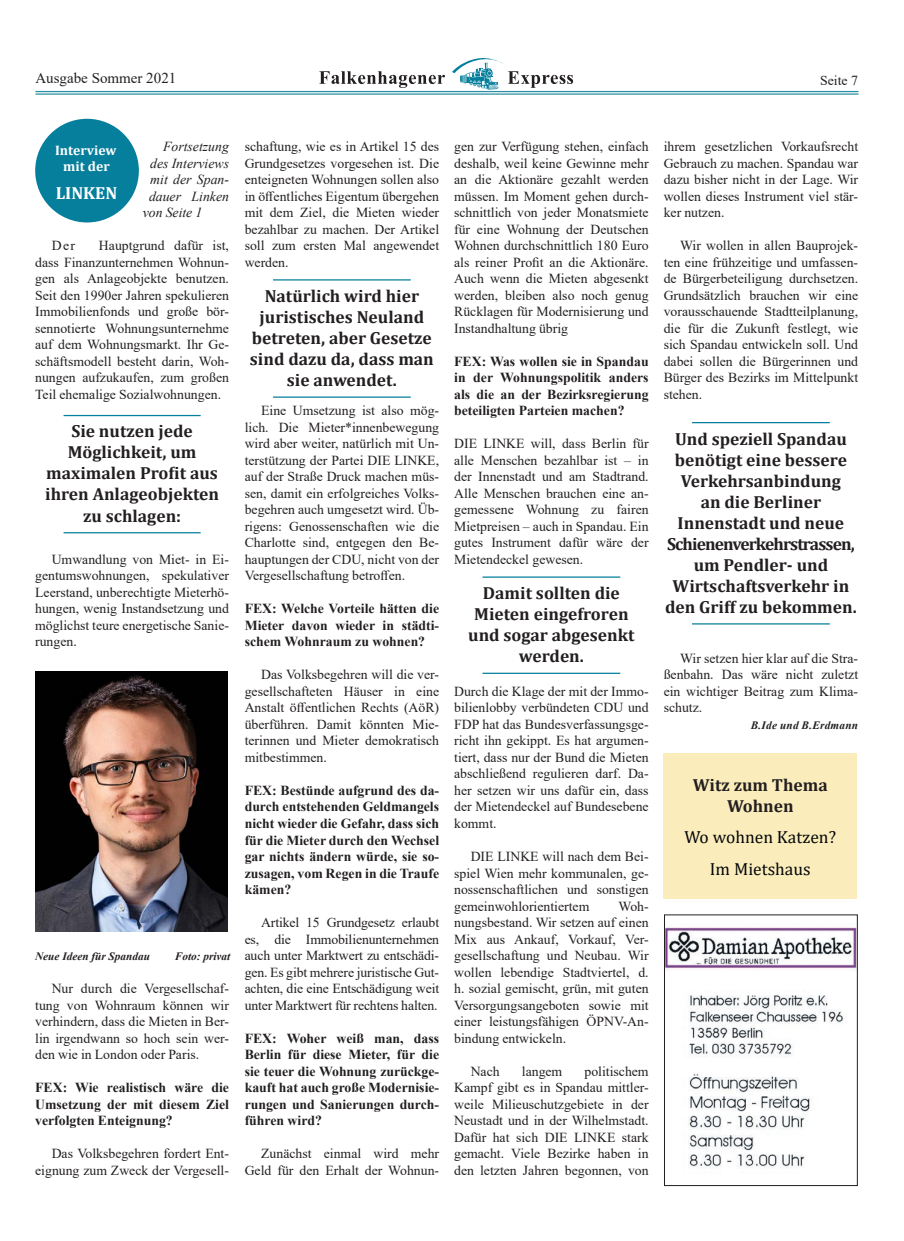
<style>
.page{position:relative;width:904px;height:1241px;background:#fff}
.page>*{position:absolute;margin:0;border:0;box-sizing:border-box;transform-origin:0 0}
.t1{font:700 17.5px/21px "Cambria";color:#231f20;text-align:center}
.t2{font:17.5px/31.6px "Cambria";color:#04070a;text-align:center}
.t3{font:700 17.5px "Cambria";color:#fff}
.t4{font:15px "Times New Roman";color:#231f20}
.t5{font:13.75px/16.5px "Times New Roman";color:#231f20;text-align:justify}
.t6{font:700 13.75px/16.5px "Times New Roman";color:#231f20;text-align:justify}
.t7{font:italic 13.75px "Times New Roman";color:#231f20}
.t8{font:700 13.75px/16.5px "Cambria";color:#fff;text-align:center}
.t9{font:italic 700 11.25px "Times New Roman";color:#231f20}
.t10{font:italic 700 11.25px "Times New Roman";letter-spacing:.02em;color:#231f20}
</style>
<div class="page">
<hr style="left:35px;top:91px;width:823px;height:1px;background:#2a8fa4">
<hr style="left:35px;top:93px;width:823px;height:2px;background:#2a8fa4">
<svg style="left:319px;top:71px;width:126px;height:17px"></svg>
<svg style="left:452px;top:58px;width:121px;height:32px"></svg>
<hr style="left:64px;top:415px;width:137px;height:1px;background:#057f9c">
<hr style="left:64px;top:532px;width:137px;height:1px;background:#057f9c">
<hr style="left:273px;top:279px;width:138px;height:1px;background:#057f9c">
<hr style="left:273px;top:396px;width:138px;height:1px;background:#057f9c">
<hr style="left:482px;top:576px;width:138px;height:1px;background:#057f9c">
<hr style="left:482px;top:672px;width:138px;height:1px;background:#057f9c">
<hr style="left:692px;top:422px;width:137px;height:1px;background:#057f9c">
<hr style="left:692px;top:623px;width:137px;height:1px;background:#057f9c">
<img style="left:35px;top:671px;width:193px;height:260px">
<div style="left:663px;top:753px;width:193px;height:145px;background:#fbedbb"></div>
<div style="left:35px;top:119px;width:104px;height:103px;background:#057f9c;border-radius:50%"></div>
<img style="left:666px;top:926px;width:189px;height:242px">
<p class="t4" style="left:35px;top:68px;width:142px">Ausgabe Sommer 2021</p>
<p class="t5" style="left:820px;top:72px;width:39px">Seite 7</p>
<p class="t8" style="left:55px;top:141px;width:63px">Interview mit der</p>
<p class="t3" style="left:56px;top:181px;width:63px">LINKEN</p>
<p class="t7" style="left:163px;top:137px;width:67px">Fortsetzung</p>
<p class="t7" style="left:150px;top:153px;width:80px">des Interviews</p>
<p class="t7" style="left:150px;top:170px;width:80px">mit der Span-</p>
<p class="t7" style="left:149px;top:186px;width:82px">dauer Linken</p>
<p class="t7" style="left:143px;top:203px;width:61px">von Seite 1</p>
<p class="t5" style="left:35px;top:237px;width:195px;text-indent:64px">Hauptgrund dafür ist, dass Finanzunternehmen Wohnun&shy;gen als Anlageobjekte benutzen.<br>Seit den 1990er Jahren spekulieren Immobilienfonds und große bör&shy;sennotierte Wohnungsunternehme auf dem Wohnungsmarkt. Ihr Ge&shy;schäftsmodell besteht darin, Woh&shy;nungen aufzukaufen, zum großen Teil ehemalige Sozialwohnungen.</p>
<p class="t1" style="left:45px;top:420px;width:175px">Sie nutzen jede<br>Möglichkeit, um maximalen Profit aus ihren Anlageobjekten zu schlagen:</p>
<p class="t5" style="left:35px;top:550px;width:195px;text-indent:17px">Umwandlung von Miet- in Ei&shy;gentumswohnungen, spekulativer Leerstand, unberechtigte Mieterhö&shy;hungen, wenig Instandsetzung und möglichst teure energetische Sanie&shy;rungen.</p>
<p class="t5" style="left:52px;top:237px;width:25px">Der</p>
<p class="t9" style="left:35px;top:948px;width:116px">Neue Ideen für Spandau</p>
<p class="t9" style="left:175px;top:948px;width:57px">Foto: privat</p>
<p class="t5" style="left:35px;top:979px;width:195px;text-indent:17px">Nur durch die Vergesellschaf&shy;tung von Wohnraum können wir verhindern, dass die Mieten in Ber&shy;lin irgendwann so hoch sein wer&shy;den wie in London oder Paris.</p>
<p class="t6" style="left:35px;top:1078px;width:195px">FEX: Wie realistisch wäre die Umsetzung der mit diesem Ziel verfolgten Enteignung?</p>
<p class="t5" style="left:35px;top:1144px;width:195px;text-align:right">Das Volksbegehren fordert Ent&shy;eignung zum Zweck der Vergesell-</p>
<p class="t5" style="left:245px;top:138px;width:196px">schaftung, wie es in Artikel 15 des Grundgesetzes vorgesehen ist. Die enteigneten Wohnungen sollen also in öffentliches Eigentum übergehen mit dem Ziel, die Mieten wieder bezahlbar zu machen. Der Artikel soll zum ersten Mal angewendet werden.</p>
<p class="t1" style="left:250px;top:285px;width:185px">Natürlich wird hier juristisches Neuland betreten, aber Gesetze sind dazu da, dass man sie anwendet.</p>
<p class="t5" style="left:245px;top:402px;width:196px;text-indent:16px">Eine Umsetzung ist also mög&shy;lich. Die Mieter*innenbewegung wird aber weiter, natürlich mit Un&shy;terstützung der Partei DIE LINKE, auf der Straße Druck machen müs&shy;sen, damit ein erfolgreiches Volks&shy;begehren auch umgesetzt wird. Üb&shy;rigens: Genossenschaften wie die Charlotte sind, entgegen den Be&shy;hauptungen der CDU, nicht von der Vergesellschaftung betroffen.</p>
<p class="t6" style="left:245px;top:600px;width:196px">FEX: Welche Vorteile hätten die Mieter davon wieder in städti&shy;schem Wohnraum zu wohnen?</p>
<p class="t5" style="left:245px;top:666px;width:196px;text-indent:17px">Das Volksbegehren will die ver&shy;gesellschafteten Häuser in eine Anstalt öffentlichen Rechts (AöR) überführen. Damit könnten Mie&shy;terinnen und Mieter demokratisch mitbestimmen.</p>
<p class="t6" style="left:245px;top:781px;width:196px">FEX: Bestünde aufgrund des da&shy;durch entstehenden Geldmangels nicht wieder die Gefahr, dass sich für die Mieter durch den Wechsel gar nichts ändern würde, sie so&shy;zusagen, vom Regen in die Traufe kämen?</p>
<p class="t5" style="left:245px;top:913px;width:196px;text-indent:16px">Artikel 15 Grundgesetz erlaubt es, die Immobilienunternehmen auch unter Marktwert zu entschädi&shy;gen. Es gibt mehrere juristische Gut&shy;achten, die eine Entschädigung weit unter Marktwert für rechtens halten.</p>
<p class="t6" style="left:245px;top:1029px;width:196px">FEX: Woher weiß man, dass Berlin für diese Mieter, für die sie teuer die Wohnung zurückge&shy;kauft hat auch große Modernisie&shy;rungen und Sanierungen durch&shy;führen wird?</p>
<p class="t5" style="left:245px;top:1144px;width:196px;text-align:right">Zunächst einmal wird mehr<br>Geld für den Erhalt der Wohnun-</p>
<p class="t5" style="left:454px;top:138px;width:196px">gen zur Verfügung stehen, einfach deshalb, weil keine Gewinne mehr an die Aktionäre gezahlt werden müssen. Im Moment gehen durch&shy;schnittlich von jeder Monatsmiete für eine Wohnung der Deutschen Wohnen durchschnittlich 180 Euro als reiner Profit an die Aktionäre.<br>Auch wenn die Mieten abgesenkt werden, bleiben also noch genug Rücklagen für Modernisierung und Instandhaltung übrig</p>
<p class="t6" style="left:454px;top:352px;width:196px">FEX: Was wollen sie in Spandau in der Wohnungspolitik anders als die an der Bezirksregierung beteiligten Parteien machen?</p>
<p class="t5" style="left:454px;top:435px;width:196px">DIE LINKE will, dass Berlin für alle Menschen bezahlbar ist – in der Innenstadt und am Stadtrand.<br>Alle Menschen brauchen eine an&shy;gemessene Wohnung zu fairen Mietpreisen – auch in Spandau. Ein gutes Instrument dafür wäre der Mietendeckel gewesen.</p>
<p class="t1" style="left:468px;top:582px;width:168px">Damit sollten die<br>Mieten eingefroren und sogar abgesenkt werden.</p>
<p class="t5" style="left:454px;top:682px;width:196px">Durch die Klage der mit der Immo&shy;bilienlobby verbündeten CDU und FDP hat das Bundesverfassungsge&shy;richt ihn gekippt. Es hat argumen&shy;tiert, dass nur der Bund die Mieten abschließend regulieren darf. Da&shy;her setzen wir uns dafür ein, dass der Mietendeckel auf Bundesebene kommt.</p>
<p class="t5" style="left:454px;top:847px;width:196px;text-indent:17px">DIE LINKE will nach dem Bei&shy;spiel Wien mehr kommunalen, ge&shy;nossenschaftlichen und sonstigen gemeinwohlorientiertem</p>
<p class="t5" style="left:454px;top:897px;width:196px;text-indent:164px">Woh&shy;nungsbestand. Wir setzen auf einen Mix aus Ankauf, Vorkauf, Ver&shy;gesellschaftung und Neubau. Wir wollen lebendige Stadtviertel, d. h. sozial gemischt, grün, mit guten Versorgungsangeboten sowie mit einer leistungsfähigen ÖPNV-An&shy;bindung entwickeln.</p>
<p class="t5" style="left:470px;top:1062px;width:31px">Nach</p>
<p class="t5" style="left:522px;top:1062px;width:42px">langem</p>
<p class="t5" style="left:454px;top:1062px;width:196px;text-indent:130px">politischem Kampf gibt es in Spandau mittler&shy;weile Milieuschutzgebiete in der Neustadt und in der Wilhelmstadt.<br>Dafür hat sich DIE LINKE stark gemacht. Viele Bezirke haben in den letzten Jahren begonnen, von</p>
<p class="t5" style="left:663px;top:138px;width:196px">ihrem gesetzlichen Vorkaufsrecht Gebrauch zu machen. Spandau war dazu bisher nicht in der Lage. Wir wollen dieses Instrument viel stär&shy;ker nutzen.</p>
<p class="t5" style="left:663px;top:237px;width:196px;text-indent:17px">Wir wollen in allen Bauprojek&shy;ten eine frühzeitige und umfassen&shy;de Bürgerbeteiligung durchsetzen.<br>Grundsätzlich brauchen wir eine vorausschauende Stadtteilplanung, die für die Zukunft festlegt, wie sich Spandau entwickeln soll. Und dabei sollen die Bürgerinnen und Bürger des Bezirks im Mittelpunkt stehen.</p>
<p class="t1" style="left:665px;top:427px;width:193px">Und speziell Spandau benötigt eine bessere<br>Verkehrsanbindung<br>an die Berliner<br>Innenstadt und neue<br>Schienenverkehrstrassen, um Pendler- und<br>Wirtschaftsverkehr in den Griff zu bekommen.</p>
<p class="t5" style="left:663px;top:649px;width:196px;text-indent:17px">Wir setzen hier klar auf die Stra&shy;ßenbahn. Das wäre nicht zuletzt ein wichtiger Beitrag zum Klima&shy;schutz.</p>
<p class="t10" style="left:750px;top:717px;width:109px">B.Ide und B.Erdmann</p>
<p class="t1" style="left:692px;top:773px;width:137px">Witz zum Thema<br>Wohnen</p>
<p class="t2" style="left:684px;top:821px;width:153px">Wo wohnen Katzen?<br>Im Mietshaus</p>
</div>
